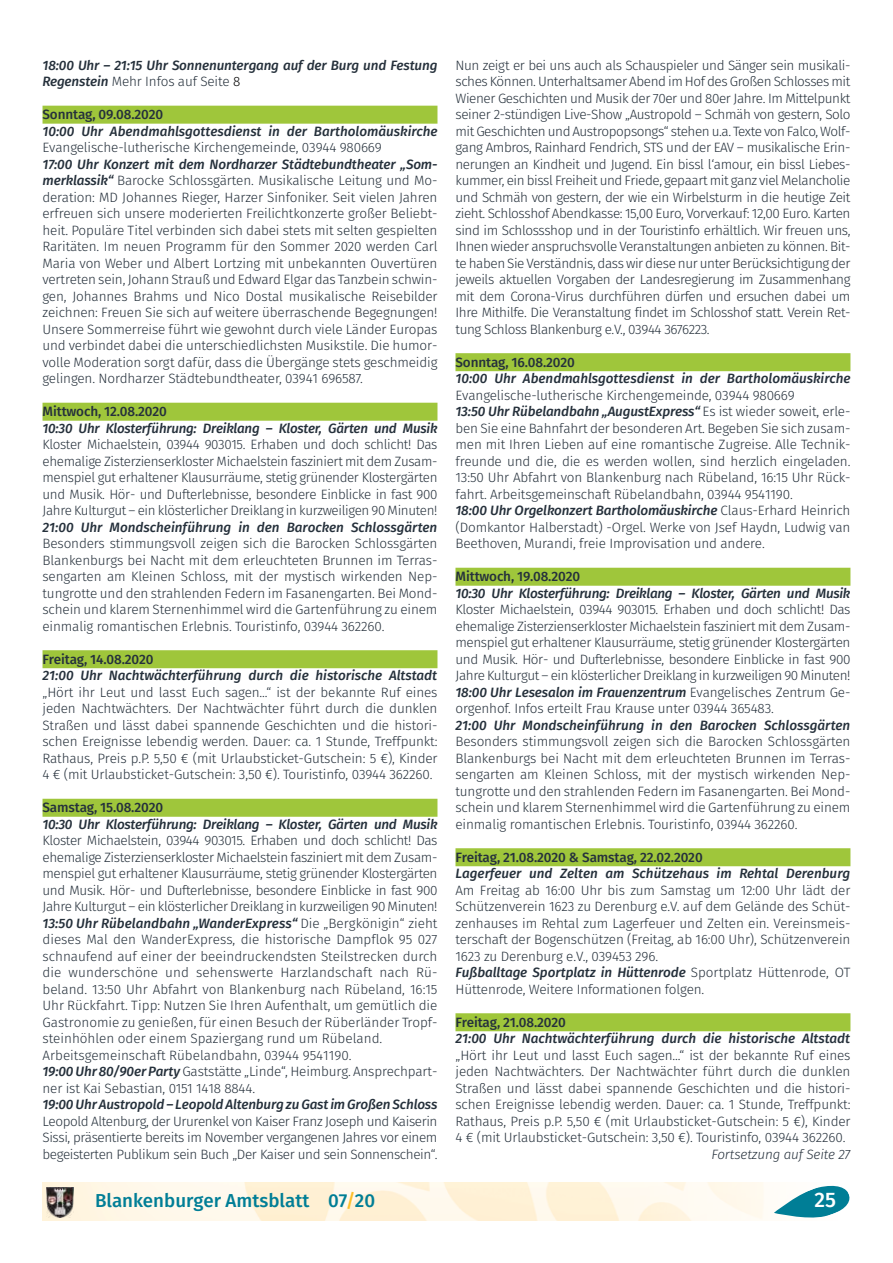
<style>
.page{position:relative;width:893px;height:1263px;background:#fff}
.page>*{position:absolute;margin:0;border:0;box-sizing:border-box;transform-origin:0 0}
.t1{font:500 21px "Fira Sans";color:#fff}
.t2{font:500 18.75px "Fira Sans";color:#007e96}
.t3{font:300 13.5px/16.5px "Fira Sans";letter-spacing:-.01em;color:#25303b;text-align:justify}
.t4{font:italic 500 13.5px/16.5px "Fira Sans";color:#25303b}
.t5{font:500 13.5px "Fira Sans";letter-spacing:-.01em;color:#25303b}
.t6{font:italic 500 13.5px "Fira Sans";letter-spacing:-.02em;color:#25303b}
.t7{font:italic 300 13.5px "Fira Sans";letter-spacing:-.01em;color:#25303b}
.s1{font-weight:300;font-style:normal}
.s2{font-weight:300;font-style:normal;color:#000}
.s3{font-weight:500;font-style:italic}
.s4{color:#fcbf2c}
</style>
<div class="page">
<img style="left:43px;top:1182px;width:721px;height:38px">
<svg style="left:774px;top:1185px;width:76px;height:33px"></svg>
<img style="left:47px;top:1187px;width:27px;height:30px">
<div style="left:43px;top:106px;width:394px;height:18px;background:#9fc63b"></div>
<div style="left:43px;top:403px;width:394px;height:18px;background:#9fc63b"></div>
<div style="left:43px;top:650px;width:394px;height:18px;background:#9fc63b"></div>
<div style="left:43px;top:799px;width:394px;height:18px;background:#9fc63b"></div>
<div style="left:455px;top:353px;width:395px;height:18px;background:#9fc63b"></div>
<div style="left:455px;top:568px;width:395px;height:18px;background:#9fc63b"></div>
<div style="left:455px;top:848px;width:395px;height:18px;background:#9fc63b"></div>
<div style="left:455px;top:1013px;width:395px;height:18px;background:#9fc63b"></div>
<p class="t4" style="left:43px;top:58px;width:396px">18:00 Uhr – 21:15 Uhr Sonnenuntergang auf der Burg und Festung<br>Regenstein <span class="s1">Mehr Infos auf Seite</span> <span class="s2">8</span></p>
<p class="t5" style="left:43px;top:105px;width:122px">Sonntag, 09.08.2020</p>
<p class="t4" style="left:43px;top:124px;width:397px">10:00 Uhr Abendmahlsgottesdienst in der Bartholomäuskirche</p>
<p class="t3" style="left:43px;top:140px;width:341px">Evangelische-lutherische Kirchengemeinde, 03944 980669</p>
<p class="t3" style="left:43px;top:157px;width:397px"><span class="s3">17:00 Uhr Konzert mit dem Nordharzer Städtebundtheater „Som&shy;merklassik“</span> Barocke Schlossgärten. Musikalische Leitung und Mo&shy;deration: MD Johannes Rieger, Harzer Sinfoniker. Seit vielen Jahren erfreuen sich unsere moderierten Freilichtkonzerte großer Beliebt&shy;heit. Populäre Titel verbinden sich dabei stets mit selten gespielten Raritäten. Im neuen Programm für den Sommer 2020 werden Carl Maria von Weber und Albert Lortzing mit unbekannten Ouvertüren vertreten sein, Johann Strauß und Edward Elgar das Tanzbein schwin&shy;gen, Johannes Brahms und Nico Dostal musikalische Reisebilder zeichnen: Freuen Sie sich auf weitere überraschende Begegnungen!<br>Unsere Sommerreise führt wie gewohnt durch viele Länder Europas und verbindet dabei die unterschiedlichsten Musikstile. Die humor&shy;volle Moderation sorgt dafür, dass die Übergänge stets geschmeidig gelingen. Nordharzer Städtebundtheater, 03941 696587.</p>
<p class="t5" style="left:43px;top:402px;width:126px">Mittwoch, 12.08.2020</p>
<p class="t4" style="left:43px;top:421px;width:396px">10:30 Uhr Klosterführung: Dreiklang – Kloster, Gärten und Musik</p>
<p class="t3" style="left:43px;top:437px;width:396px">Kloster Michaelstein, 03944 903015. Erhaben und doch schlicht! Das ehemalige Zisterzienserkloster Michaelstein fasziniert mit dem Zusam&shy;menspiel gut erhaltener Klausurräume, stetig grünender Klostergärten und Musik. Hör- und Dufterlebnisse, besondere Einblicke in fast 900<br>Jahre Kulturgut – ein klösterlicher Dreiklang in kurzweiligen 90 Minuten!</p>
<p class="t4" style="left:43px;top:520px;width:396px">21:00 Uhr Mondscheinführung in den Barocken Schlossgärten</p>
<p class="t3" style="left:43px;top:536px;width:396px">Besonders stimmungsvoll zeigen sich die Barocken Schlossgärten Blankenburgs bei Nacht mit dem erleuchteten Brunnen im Terras&shy;sengarten am Kleinen Schloss, mit der mystisch wirkenden Nep&shy;tungrotte und den strahlenden Federn im Fasanengarten. Bei Mond&shy;schein und klarem Sternenhimmel wird die Gartenführung zu einem einmalig romantischen Erlebnis. Touristinfo, 03944 362260.</p>
<p class="t5" style="left:43px;top:649px;width:113px">Freitag, 14.08.2020</p>
<p class="t4" style="left:43px;top:668px;width:396px">21:00 Uhr Nachtwächterführung durch die historische Altstadt</p>
<p class="t3" style="left:43px;top:685px;width:396px">„Hört ihr Leut und lasst Euch sagen...“ ist der bekannte Ruf eines jeden Nachtwächters. Der Nachtwächter führt durch die dunklen Straßen und lässt dabei spannende Geschichten und die histori&shy;schen Ereignisse lebendig werden. Dauer: ca. 1 Stunde, Treffpunkt:<br>Rathaus, Preis p.P. 5,50 € (mit Urlaubsticket-Gutschein: 5 €), Kinder 4 € (mit Urlaubsticket-Gutschein: 3,50 €). Touristinfo, 03944 362260.</p>
<p class="t5" style="left:43px;top:798px;width:122px">Samstag, 15.08.2020</p>
<p class="t6" style="left:43px;top:814px;width:396px">10:30 Uhr Klosterführung: Dreiklang – Kloster, Gärten und Musik</p>
<p class="t3" style="left:43px;top:833px;width:397px;text-align:left">Kloster Michaelstein, 03944 903015. Erhaben und doch schlicht! Das ehemalige Zisterzienserkloster Michaelstein fasziniert mit dem Zusam&shy;menspiel gut erhaltener Klausurräume, stetig grünender Klostergärten und Musik. Hör- und Dufterlebnisse, besondere Einblicke in fast 900<br>Jahre Kulturgut – ein klösterlicher Dreiklang in kurzweiligen 90 Minuten!<br><span class="s3">13:50 Uhr Rübelandbahn „WanderExpress“</span> Die „Bergkönigin“ zieht dieses Mal den WanderExpress, die historische Dampflok 95 027 schnaufend auf einer der beeindruckendsten Steilstrecken durch die wunderschöne und sehenswerte Harzlandschaft nach Rü&shy;beland. 13:50 Uhr Abfahrt von Blankenburg nach Rübeland, 16:15<br>Uhr Rückfahrt. Tipp: Nutzen Sie Ihren Aufenthalt, um gemütlich die Gastronomie zu genießen, für einen Besuch der Rüberländer Tropf&shy;steinhöhlen oder einem Spaziergang rund um Rübeland.<br>Arbeitsgemeinschaft Rübelandbahn, 03944 9541190.<br><span class="s3">19:00 Uhr 80/90er Party</span> Gaststätte „Linde“, Heimburg. Ansprechpart&shy;ner ist Kai Sebastian, 0151 1418 8844.</p>
<p class="t4" style="left:43px;top:1097px;width:396px">19:00 Uhr Austropold – Leopold Altenburg zu Gast im Großen Schloss</p>
<p class="t3" style="left:43px;top:1114px;width:396px">Leopold Altenburg, der Ururenkel von Kaiser Franz Joseph und Kaiserin Sissi, präsentierte bereits im November vergangenen Jahres vor einem begeisterten Publikum sein Buch „Der Kaiser und sein Sonnenschein“.</p>
<p class="t3" style="left:455px;top:58px;width:396px">Nun zeigt er bei uns auch als Schauspieler und Sänger sein musikali&shy;sches Können. Unterhaltsamer Abend im Hof des Großen Schlosses mit Wiener Geschichten und Musik der 70er und 80er Jahre. Im Mittelpunkt seiner 2-stündigen Live-Show „Austropold – Schmäh von gestern, Solo mit Geschichten und Austropopsongs“ stehen u.a. Texte von Falco, Wolf&shy;gang Ambros, Rainhard Fendrich, STS und der EAV – musikalische Erin&shy;nerungen an Kindheit und Jugend. Ein bissl l‘amour, ein bissl Liebes&shy;kummer, ein bissl Freiheit und Friede, gepaart mit ganz viel Melancholie und Schmäh von gestern, der wie ein Wirbelsturm in die heutige Zeit zieht. Schlosshof Abendkasse: 15,00 Euro, Vorverkauf: 12,00 Euro. Karten sind im Schlossshop und in der Touristinfo erhältlich. Wir freuen uns, Ihnen wieder anspruchsvolle Veranstaltungen anbieten zu können. Bit&shy;te haben Sie Verständnis, dass wir diese nur unter Berücksichtigung der jeweils aktuellen Vorgaben der Landesregierung im Zusammenhang mit dem Corona-Virus durchführen dürfen und ersuchen dabei um Ihre Mithilfe. Die Veranstaltung findet im Schlosshof statt. Verein Ret&shy;tung Schloss Blankenburg e.V., 03944 3676223.</p>
<p class="t5" style="left:455px;top:352px;width:121px">Sonntag, 16.08.2020</p>
<p class="t4" style="left:455px;top:371px;width:397px">10:00 Uhr Abendmahlsgottesdienst in der Bartholomäuskirche</p>
<p class="t3" style="left:455px;top:388px;width:396px;text-align:left">Evangelische-lutherische Kirchengemeinde, 03944 980669<br><span class="s3">13:50 Uhr Rübelandbahn „AugustExpress“</span> Es ist wieder soweit, erle&shy;ben Sie eine Bahnfahrt der besonderen Art. Begeben Sie sich zusam&shy;men mit Ihren Lieben auf eine romantische Zugreise. Alle Technik&shy;freunde und die, die es werden wollen, sind herzlich eingeladen.<br>13:50 Uhr Abfahrt von Blankenburg nach Rübeland, 16:15 Uhr Rück&shy;fahrt. Arbeitsgemeinschaft Rübelandbahn, 03944 9541190.<br><span class="s3">18:00 Uhr Orgelkonzert Bartholomäuskirche</span> Claus-Erhard Heinrich (Domkantor Halberstadt) -Orgel. Werke von Jsef Haydn, Ludwig van Beethoven, Murandi, freie Improvisation und andere.</p>
<p class="t5" style="left:455px;top:567px;width:126px">Mittwoch, 19.08.2020</p>
<p class="t6" style="left:455px;top:583px;width:396px">10:30 Uhr Klosterführung: Dreiklang – Kloster, Gärten und Musik</p>
<p class="t3" style="left:455px;top:602px;width:396px">Kloster Michaelstein, 03944 903015. Erhaben und doch schlicht! Das ehemalige Zisterzienserkloster Michaelstein fasziniert mit dem Zusam&shy;menspiel gut erhaltener Klausurräume, stetig grünender Klostergärten und Musik. Hör- und Dufterlebnisse, besondere Einblicke in fast 900<br>Jahre Kulturgut – ein klösterlicher Dreiklang in kurzweiligen 90 Minuten!<br><span class="s3">18:00 Uhr Lesesalon im Frauenzentrum</span> Evangelisches Zentrum Ge&shy;orgenhof. Infos erteilt Frau Krause unter 03944 365483.</p>
<p class="t4" style="left:455px;top:718px;width:396px">21:00 Uhr Mondscheinführung in den Barocken Schlossgärten</p>
<p class="t3" style="left:455px;top:734px;width:396px">Besonders stimmungsvoll zeigen sich die Barocken Schlossgärten Blankenburgs bei Nacht mit dem erleuchteten Brunnen im Terras&shy;sengarten am Kleinen Schloss, mit der mystisch wirkenden Nep&shy;tungrotte und den strahlenden Federn im Fasanengarten. Bei Mond&shy;schein und klarem Sternenhimmel wird die Gartenführung zu einem einmalig romantischen Erlebnis. Touristinfo, 03944 362260.</p>
<p class="t5" style="left:455px;top:847px;width:249px">Freitag, 21.08.2020 &amp; Samstag, 22.02.2020</p>
<p class="t4" style="left:455px;top:866px;width:396px">Lagerfeuer und Zelten am Schützehaus im Rehtal Derenburg</p>
<p class="t3" style="left:455px;top:883px;width:397px;text-align:left">Am Freitag ab 16:00 Uhr bis zum Samstag um 12:00 Uhr lädt der Schützenverein 1623 zu Derenburg e.V. auf dem Gelände des Schüt&shy;zenhauses im Rehtal zum Lagerfeuer und Zelten ein. Vereinsmeis&shy;terschaft der Bogenschützen (Freitag, ab 16:00 Uhr), Schützenverein 1623 zu Derenburg e.V., 039453 296.<br><span class="s3">Fußballtage Sportplatz in Hüttenrode</span> Sportplatz Hüttenrode, OT Hüttenrode, Weitere Informationen folgen.</p>
<p class="t5" style="left:455px;top:1012px;width:112px">Freitag, 21.08.2020</p>
<p class="t4" style="left:455px;top:1031px;width:396px">21:00 Uhr Nachtwächterführung durch die historische Altstadt</p>
<p class="t3" style="left:455px;top:1048px;width:396px">„Hört ihr Leut und lasst Euch sagen...“ ist der bekannte Ruf eines jeden Nachtwächters. Der Nachtwächter führt durch die dunklen Straßen und lässt dabei spannende Geschichten und die histori&shy;schen Ereignisse lebendig werden. Dauer: ca. 1 Stunde, Treffpunkt:<br>Rathaus, Preis p.P. 5,50 € (mit Urlaubsticket-Gutschein: 5 €), Kinder 4 € (mit Urlaubsticket-Gutschein: 3,50 €). Touristinfo, 03944 362260.</p>
<p class="t7" style="left:711px;top:1144px;width:141px">Fortsetzung auf Seite 27</p>
<h2 class="t2" style="left:95px;top:1187px;width:282px">Blankenburger Amtsblatt 07<span class="s4">/</span>20</h2>
<h1 class="t1" style="left:815px;top:1185px;width:23px">25</h1>
</div>
